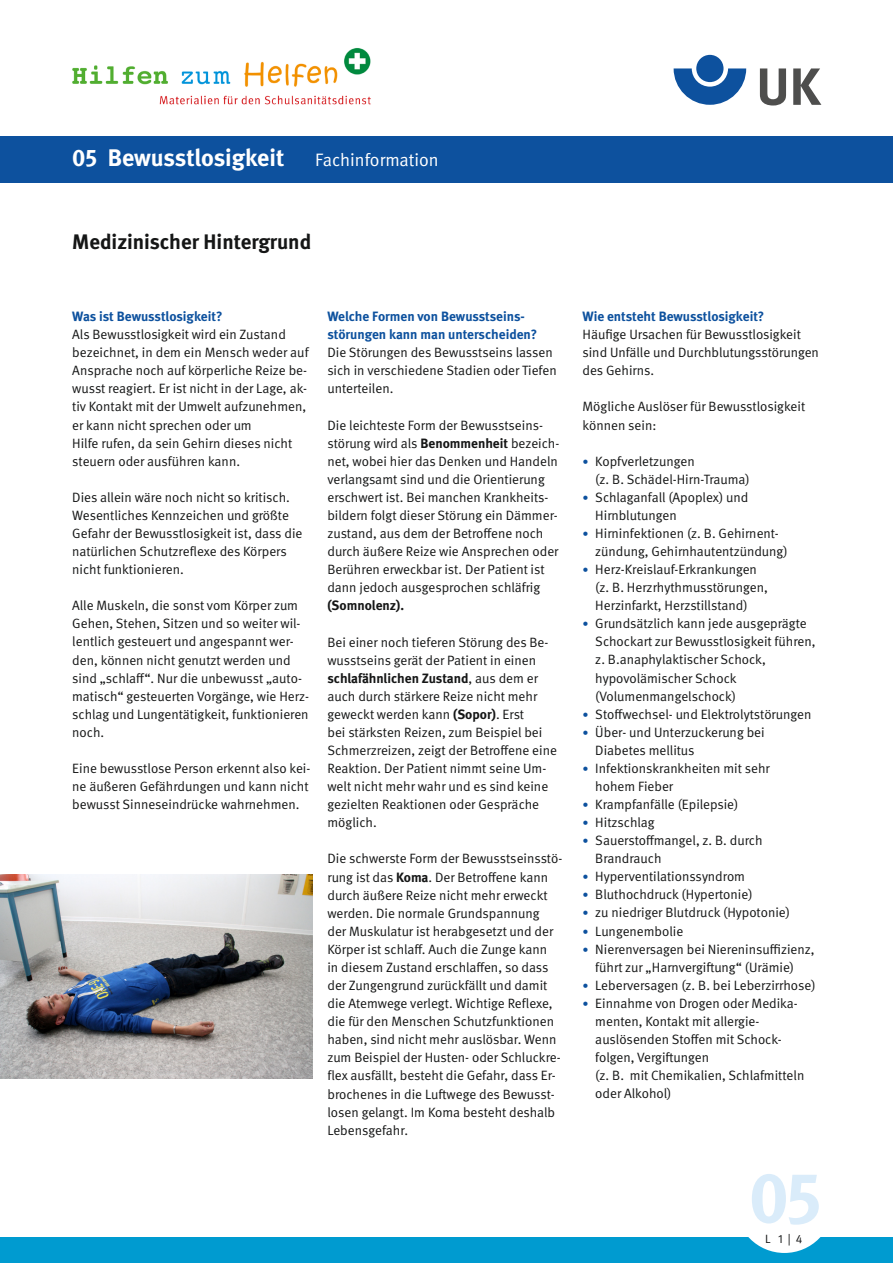
<style>
.page{position:relative;width:893px;height:1263px;background:#fff}
.page>*{position:absolute;margin:0;border:0;box-sizing:border-box;transform-origin:0 0}
.t1{font:700 71.7px "DGUV Meta";color:#daecfa}
.t2{font:700 24px "DGUV Meta";color:#fff}
.t3{font:700 21px "DGUV Meta";color:#151616}
.t4{font:13.5px/18.1px "DGUV Meta";color:#151616}
.t5{font:700 13.5px/18.1px "DGUV Meta";color:#0d519e}
.t6{font:700 13.5px "DGUV Meta";color:#151616}
.t7{font:12px "DGUV Meta";color:#151616}
.s1{font-weight:400;font-size:18px}
.s2{font-weight:700}
.s3{font-size:12px;color:#0d519e}
</style>
<div class="page">
<div style="left:0;top:1237px;width:893px;height:26px;background:#009bd0"></div>
<div style="left:0;top:136px;width:893px;height:47px;background:#0d519e"></div>
<div style="left:736px;top:1155px;width:97px;height:98px;background:#fff;border-radius:50%"></div>
<svg style="left:760px;top:68px;width:26px;height:38px"></svg>
<svg style="left:793px;top:68px;width:28px;height:37px"></svg>
<svg style="left:674px;top:68px;width:72px;height:37px"></svg>
<div style="left:696px;top:55px;width:27px;height:27px;background:#0d519e;border-radius:50%"></div>
<img style="left:72px;top:48px;width:299px;height:57px">
<img style="left:0;top:875px;width:312px;height:203px">
<h2 class="t2" style="left:72px;top:144px;width:368px">05 Bewusstlosigkeit <span class="s1">Fachinformation</span></h2>
<h3 class="t3" style="left:72px;top:229px;width:240px">Medizinischer Hintergrund</h3>
<p class="t5" style="left:72px;top:308px;width:152px">Was ist Bewusstlosigkeit?</p>
<p class="t4" style="left:72px;top:326px;width:238px">Als Bewusstlosigkeit wird ein Zustand bezeichnet, in dem ein Mensch weder auf Ansprache noch auf körperliche Reize be&shy;wusst reagiert. Er ist nicht in der Lage, ak&shy;tiv Kontakt mit der Umwelt aufzunehmen, er kann nicht sprechen oder um<br>Hilfe rufen, da sein Gehirn dieses nicht steuern oder ausführen kann.</p>
<p class="t4" style="left:72px;top:488px;width:232px">Dies allein wäre noch nicht so kritisch.<br>Wesentliches Kennzeichen und größte Gefahr der Bewusstlosigkeit ist, dass die natürlichen Schutzreflexe des Körpers nicht funktionieren.</p>
<p class="t4" style="left:72px;top:597px;width:238px">Alle Muskeln, die sonst vom Körper zum Gehen, Stehen, Sitzen und so weiter wil&shy;lentlich gesteuert und angespannt wer&shy;den, können nicht genutzt werden und sind „schlaff“. Nur die unbewusst „auto&shy;matisch“ gesteuerten Vorgänge, wie Herz&shy;schlag und Lungentätigkeit, funktionieren noch.</p>
<p class="t4" style="left:72px;top:759px;width:240px">Eine bewusstlose Person erkennt also kei&shy;ne äußeren Gefährdungen und kann nicht bewusst Sinneseindrücke wahrnehmen.</p>
<p class="t5" style="left:327px;top:308px;width:211px">Welche Formen von Bewusstseins&shy;störungen kann man unterscheiden?</p>
<p class="t4" style="left:327px;top:344px;width:231px">Die Störungen des Bewusstseins lassen sich in verschiedene Stadien oder Tiefen unterteilen.</p>
<p class="t4" style="left:327px;top:416px;width:233px">Die leichteste Form der Bewusstseins&shy;störung wird als <span class="s2">Benommenheit</span> bezeich&shy;net, wobei hier das Denken und Handeln verlangsamt sind und die Orientierung erschwert ist. Bei manchen Krankheits&shy;bildern folgt dieser Störung ein Dämmer&shy;zustand, aus dem der Betroffene noch durch äußere Reize wie Ansprechen oder Berühren erweckbar ist. Der Patient ist dann jedoch ausgesprochen schläfrig</p>
<p class="t6" style="left:327px;top:598px;width:78px">(Somnolenz).</p>
<p class="t4" style="left:327px;top:633px;width:231px">Bei einer noch tieferen Störung des Be&shy;wusstseins gerät der Patient in einen <span class="s2">schlafähnlichen Zustand</span>, aus dem er auch durch stärkere Reize nicht mehr geweckt werden kann <span class="s2">(Sopor)</span>. Erst<br>bei stärksten Reizen, zum Beispiel bei Schmerzreizen, zeigt der Betroffene eine Reaktion. Der Patient nimmt seine Um&shy;welt nicht mehr wahr und es sind keine gezielten Reaktionen oder Gespräche möglich.</p>
<p class="t4" style="left:327px;top:850px;width:236px">Die schwerste Form der Bewusstseinsstö&shy;rung ist das <span class="s2">Koma</span>. Der Betroffene kann durch äußere Reize nicht mehr erweckt werden. Die normale Grundspannung<br>der Muskulatur ist herabgesetzt und der Körper ist schlaff. Auch die Zunge kann<br>in diesem Zustand erschlaffen, so dass der Zungengrund zurückfällt und damit die Atemwege verlegt. Wichtige Reflexe, die für den Menschen Schutzfunktionen haben, sind nicht mehr auslösbar. Wenn zum Beispiel der Husten- oder Schluckre&shy;flex ausfällt, besteht die Gefahr, dass Er&shy;brochenes in die Luftwege des Bewusst&shy;losen gelangt. Im Koma besteht deshalb Lebensgefahr.</p>
<p class="t5" style="left:583px;top:308px;width:183px">Wie entsteht Bewusstlosigkeit?</p>
<p class="t4" style="left:583px;top:326px;width:238px">Häufige Ursachen für Bewusstlosigkeit sind Unfälle und Durchblutungsstörungen des Gehirns.</p>
<p class="t4" style="left:583px;top:398px;width:224px">Mögliche Auslöser für Bewusstlosigkeit können sein:</p>
<p class="t4" style="left:595px;top:452px;width:156px;text-indent:-13px"><span class="s3">•</span> Kopfverletzungen<br>(z. B. Schädel-Hirn-Trauma)</p>
<p class="t4" style="left:595px;top:488px;width:155px;text-indent:-13px"><span class="s3">•</span> Schlaganfall (Apoplex) und<br>Hirnblutungen</p>
<p class="t4" style="left:595px;top:524px;width:194px;text-indent:-13px"><span class="s3">•</span> Hirninfektionen (z. B. Gehirnent&shy;zündung, Gehirnhautentzündung)</p>
<p class="t4" style="left:595px;top:561px;width:174px;text-indent:-13px"><span class="s3">•</span> Herz-Kreislauf-Erkrankungen (z. B. Herzrhythmusstörungen,<br>Herzinfarkt, Herzstillstand)</p>
<p class="t4" style="left:595px;top:615px;width:222px;text-indent:-13px"><span class="s3">•</span> Grundsätzlich kann jede ausgeprägte<br>Schockart zur Bewusstlosigkeit führen, z. B.anaphylaktischer Schock, hypovolämischer Schock (Volumenmangelschock)</p>
<p class="t4" style="left:583px;top:705px;width:230px"><span class="s3">•</span> Stoffwechsel- und Elektrolytstörungen</p>
<p class="t4" style="left:595px;top:723px;width:171px;text-indent:-13px"><span class="s3">•</span> Über- und Unterzuckerung bei<br>Diabetes mellitus</p>
<p class="t4" style="left:595px;top:759px;width:176px;text-indent:-13px"><span class="s3">•</span> Infektionskrankheiten mit sehr hohem Fieber</p>
<p class="t4" style="left:583px;top:796px;width:157px"><span class="s3">•</span> Krampfanfälle (Epilepsie)</p>
<p class="t4" style="left:583px;top:814px;width:74px"><span class="s3">•</span> Hitzschlag</p>
<p class="t4" style="left:595px;top:832px;width:169px;text-indent:-13px"><span class="s3">•</span> Sauerstoffmangel, z. B. durch<br>Brandrauch</p>
<p class="t4" style="left:583px;top:868px;width:164px"><span class="s3">•</span> Hyperventilationssyndrom</p>
<p class="t4" style="left:583px;top:886px;width:172px"><span class="s3">•</span> Bluthochdruck (Hypertonie)</p>
<p class="t4" style="left:583px;top:904px;width:209px"><span class="s3">•</span> zu niedriger Blutdruck (Hypotonie)</p>
<p class="t4" style="left:583px;top:922px;width:102px"><span class="s3">•</span> Lungenembolie</p>
<p class="t4" style="left:583px;top:940px;width:234px;text-align:center"><span class="s3">•</span> Nierenversagen bei Niereninsuffizienz, führt zur „Harnvergiftung“ (Urämie)</p>
<p class="t4" style="left:583px;top:976px;width:235px"><span class="s3">•</span> Leberversagen (z. B. bei Leberzirrhose)</p>
<p class="t4" style="left:595px;top:994px;width:211px;text-indent:-13px"><span class="s3">•</span> Einnahme von Drogen oder Medika&shy;menten, Kontakt mit allergie&shy;auslösenden Stoffen mit Schock&shy;folgen, Vergiftungen<br>(z. B. mit Chemikalien, Schlafmitteln oder Alkohol)</p>
<h1 class="t1" style="left:749px;top:1155px;width:74px">05</h1>
<p class="t7" style="left:765px;top:1232px;width:39px">L 1 | 4</p>
</div>
